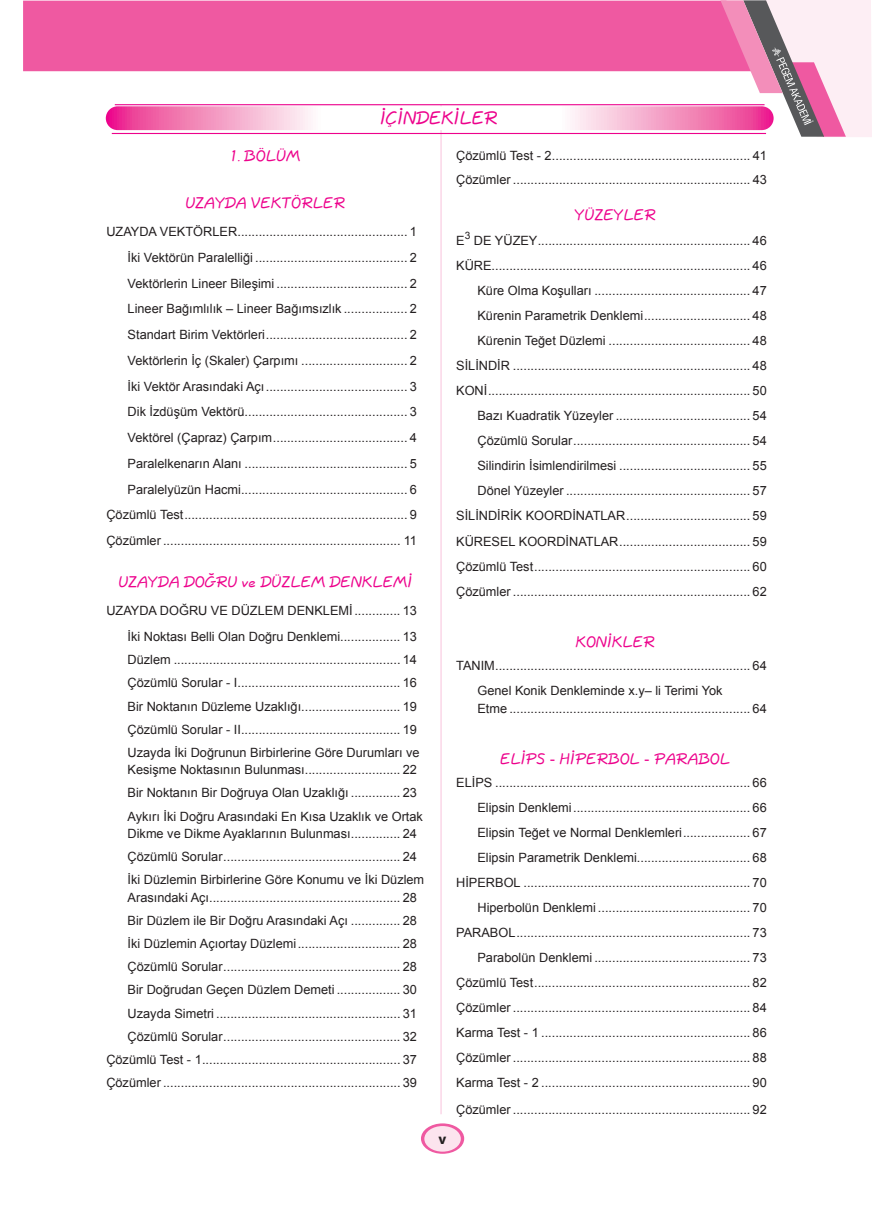
<style>
.page{position:relative;width:872px;height:1212px;background:#fff}
.page>*{position:absolute;margin:0;border:0;box-sizing:border-box;transform-origin:0 0}
.t1{font:19.5px "Quill Script";color:#ed028c}
.t2{font:16.5px "Quill Script";color:#ed028c}
.t3{font:700 15px "Myriad Pro";color:#231f20}
.t4{font:12.75px/25px "Arial";color:#231f20;text-align:right}
.t5{font:10.2px "Arial";color:#231f20}
</style>
<div class="page">
<svg style="left:421px;top:1123px;width:43px;height:31px"></svg>
<div style="left:424px;top:1126px;width:37px;height:25px;background:#fce4ee;border-radius:50%"></div>
<hr style="left:440px;top:105px;width:2px;height:1009px;background:#ef59a1">
<div style="left:23px;top:1px;width:697px;height:70px;background:#ef59a1"></div>
<svg style="left:720px;top:0;width:152px;height:137px;background:#e2bacc"></svg>
<svg style="left:106px;top:106px;width:667px;height:24px"></svg>
<hr style="left:115px;top:104px;width:649px;height:1px;background:#ed028c">
<hr style="left:112px;top:133px;width:654px;height:1px;background:#ed028c">
<h1 class="t1" style="left:380px;top:107px;width:119px">İÇİNDEKİLER</h1>
<p class="t2" style="left:230px;top:147px;width:72px">1. BÖLÜM</p>
<p class="t2" style="left:185px;top:194px;width:161px">UZAYDA VEKTÖRLER</p>
<p class="t4" style="left:106px;top:219px;width:312px;line-height:25.8px">UZAYDA VEKTÖRLER................................................ 1<br>İki Vektörün Paralelliği ........................................... 2<br>Vektörlerin Lineer Bileşimi ..................................... 2<br>Lineer Bağımlılık – Lineer Bağımsızlık .................. 2<br>Standart Birim Vektörleri........................................ 2<br>Vektörlerin İç (Skaler) Çarpımı .............................. 2<br>İki Vektör Arasındaki Açı........................................ 3<br>Dik İzdüşüm Vektörü.............................................. 3<br>Vektörel (Çapraz) Çarpım...................................... 4<br>Paralelkenarın Alanı .............................................. 5<br>Paralelyüzün Hacmi............................................... 6<br>Çözümlü Test............................................................... 9<br>Çözümler ................................................................... 11</p>
<p class="t2" style="left:118px;top:573px;width:295px">UZAYDA DOĞRU ve DÜZLEM DENKLEMİ</p>
<p class="t4" style="left:106px;top:598px;width:312px;line-height:25.8px">UZAYDA DOĞRU VE DÜZLEM DENKLEMİ............. 13<br>İki Noktası Belli Olan Doğru Denklemi................. 13</p>
<p class="t4" style="left:128px;top:648px;width:293px;line-height:23.2px;text-align:left">Düzlem ................................................................ 14<br>Çözümlü Sorular - I.............................................. 16<br>Bir Noktanın Düzleme Uzaklığı............................ 19<br>Çözümlü Sorular - II............................................. 19<br>Uzayda İki Doğrunun Birbirlerine Göre Durumları ve</p>
<p class="t4" style="left:128px;top:758px;width:297px;line-height:23.2px;text-align:left">Kesişme Noktasının Bulunması........................... 22<br>Bir Noktanın Bir Doğruya Olan Uzaklığı .............. 23<br>Aykırı İki Doğru Arasındaki En Kısa Uzaklık ve Ortak</p>
<p class="t4" style="left:128px;top:822px;width:298px;line-height:23.2px;text-align:left">Dikme ve Dikme Ayaklarının Bulunması.............. 24<br>Çözümlü Sorular.................................................. 24<br>İki Düzlemin Birbirlerine Göre Konumu ve İki Düzlem</p>
<p class="t4" style="left:106px;top:885px;width:312px;line-height:23.2px">Arasındaki Açı...................................................... 28<br>Bir Düzlem ile Bir Doğru Arasındaki Açı .............. 28<br>İki Düzlemin Açıortay Düzlemi............................. 28<br>Çözümlü Sorular.................................................. 28<br>Bir Doğrudan Geçen Düzlem Demeti .................. 30<br>Uzayda Simetri .................................................... 31<br>Çözümlü Sorular.................................................. 32<br>Çözümlü Test - 1........................................................ 37<br>Çözümler ................................................................... 39</p>
<p class="t3" style="left:438px;top:1129px;width:9px">v</p>
<p class="t4" style="left:456px;top:144px;width:312px;line-height:24px;text-align:left">Çözümlü Test - 2........................................................ 41<br>Çözümler ................................................................... 43</p>
<p class="t2" style="left:574px;top:206px;width:83px">YÜZEYLER</p>
<p class="t4" style="left:456px;top:229px;width:10px">E</p>
<p class="t5" style="left:465px;top:229px;width:7px">3</p>
<p class="t4" style="left:456px;top:229px;width:312px">DE YÜZEY............................................................ 46<br>KÜRE......................................................................... 46<br>Küre Olma Koşulları ............................................ 47<br>Kürenin Parametrik Denklemi.............................. 48<br>Kürenin Teğet Düzlemi ........................................ 48<br>SİLİNDİR ................................................................... 48<br>KONİ.......................................................................... 50<br>Bazı Kuadratik Yüzeyler ...................................... 54<br>Çözümlü Sorular.................................................. 54<br>Silindirin İsimlendirilmesi ..................................... 55<br>Dönel Yüzeyler .................................................... 57<br>SİLİNDİRİK KOORDİNATLAR................................... 59<br>KÜRESEL KOORDİNATLAR..................................... 59<br>Çözümlü Test............................................................. 60<br>Çözümler ................................................................... 62</p>
<p class="t2" style="left:575px;top:632px;width:81px">KONİKLER</p>
<p class="t4" style="left:477px;top:653px;width:291px;text-align:left;text-indent:-21px">TANIM........................................................................ 64<br>Genel Konik Denkleminde x.y– li Terimi Yok</p>
<p class="t4" style="left:477px;top:696px;width:291px">Etme .................................................................... 64</p>
<p class="t2" style="left:500px;top:750px;width:231px">ELİPS - HİPERBOL - PARABOL</p>
<p class="t4" style="left:456px;top:770px;width:312px">ELİPS ........................................................................ 66<br>Elipsin Denklemi.................................................. 66<br>Elipsin Teğet ve Normal Denklemleri................... 67<br>Elipsin Parametrik Denklemi................................ 68<br>HİPERBOL ................................................................ 70<br>Hiperbolün Denklemi ........................................... 70<br>PARABOL.................................................................. 73<br>Parabolün Denklemi ............................................ 73<br>Çözümlü Test............................................................. 82<br>Çözümler ................................................................... 84<br>Karma Test - 1 ........................................................... 86<br>Çözümler ................................................................... 88<br>Karma Test - 2 ........................................................... 90</p>
<p class="t4" style="left:456px;top:1097px;width:312px">Çözümler ................................................................... 92</p>
</div>
